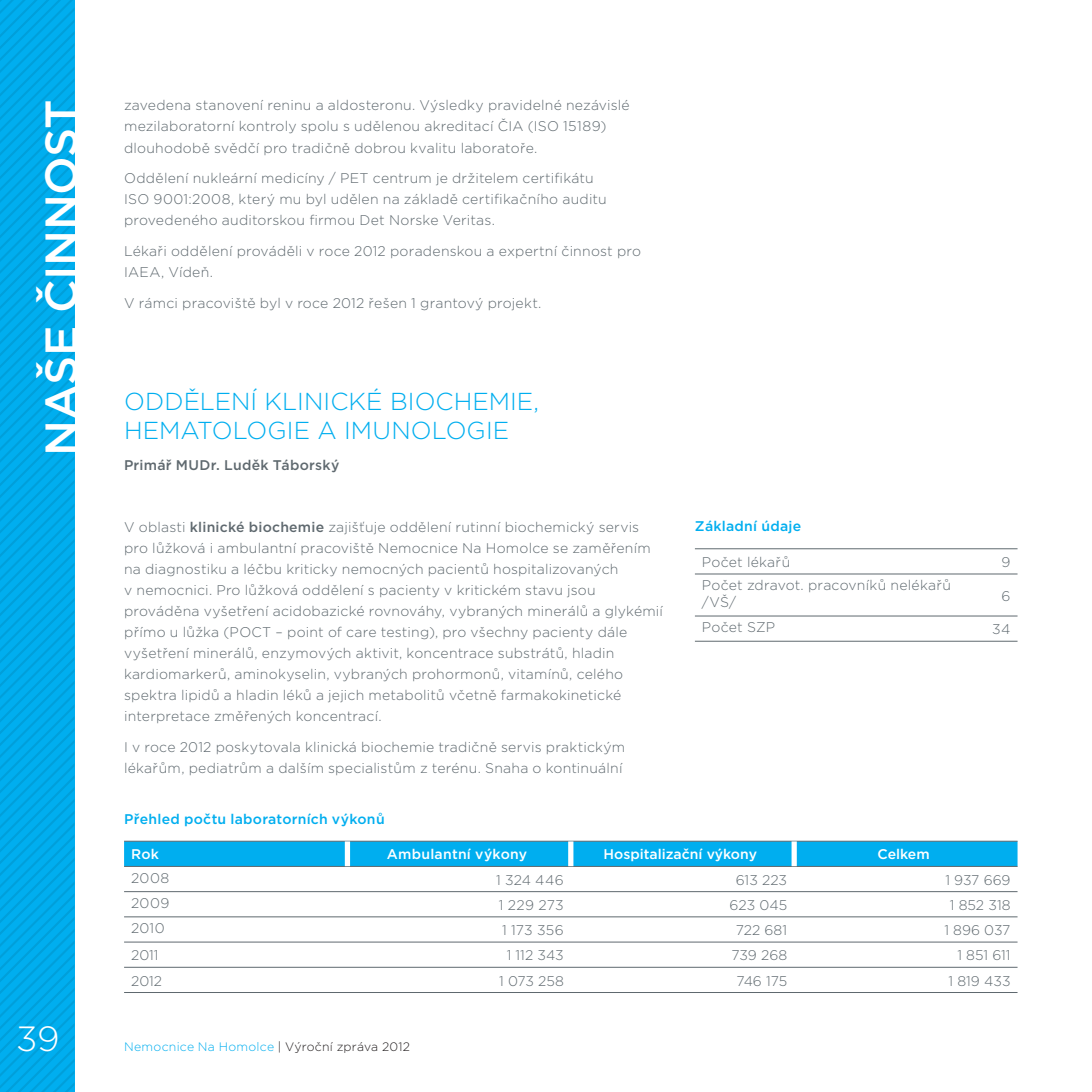
<style>
.page{position:relative;width:1092px;height:1092px;background:#fff}
.page>*{position:absolute;margin:0;border:0;box-sizing:border-box;transform-origin:0 0}
.t1{font:500 45.5px "Gotham";letter-spacing:-.01em;color:#fff}
.t2{font:300 35px "Gotham";color:#fff}
.t3{font:300 24.5px/29.4px "Gotham";letter-spacing:.005em;color:#00aeef}
.t4{font:300 14px/21px "Gotham";letter-spacing:.015em;color:#5f696f}
.t5{font:500 14px "Gotham";letter-spacing:.02em;color:#00aeef}
.t6{font:500 14px "Gotham";color:#fff}
.t7{font:500 14px "Gotham";letter-spacing:.02em;color:#5f696f}
.t8{font:500 14px "Gotham";letter-spacing:.02em;color:#fff}
.t9{font:300 12.25px "Gotham";letter-spacing:.02em;color:#00aeef}
.s1{font-weight:500}
.s2{color:#231f20}
</style>
<div class="page">
<svg style="left:0;top:0;width:74px;height:1091px;background:#00aae9"></svg>
<hr style="left:694px;top:573px;width:323px;height:1px;background:#5f696f">
<hr style="left:694px;top:615px;width:323px;height:1px;background:#5f696f">
<hr style="left:694px;top:641px;width:323px;height:1px;background:#5f696f">
<hr style="left:694px;top:548px;width:323px;height:1px;background:#5f696f">
<svg style="left:124px;top:841px;width:893px;height:25px;background:#04acea"></svg>
<hr style="left:124px;top:866px;width:893px;height:1px;background:#5f696f">
<hr style="left:124px;top:891px;width:893px;height:1px;background:#5f696f">
<hr style="left:124px;top:916px;width:893px;height:1px;background:#5f696f">
<hr style="left:124px;top:941px;width:893px;height:1px;background:#5f696f">
<hr style="left:124px;top:966px;width:893px;height:1px;background:#5f696f">
<hr style="left:124px;top:992px;width:893px;height:1px;background:#5f696f">
<hr style="left:124px;top:840px;width:893px;height:1px;background:#5f696f">
<div style="left:345px;top:841px;width:5px;height:25px;background:#fff"></div>
<div style="left:568px;top:841px;width:5px;height:25px;background:#fff"></div>
<div style="left:791px;top:841px;width:5px;height:25px;background:#fff"></div>
<h1 class="t1" style="left:44px;top:455px;width:358px;rotate:-90deg">NAŠE ČINNOST</h1>
<h2 class="t2" style="left:16px;top:1025px;width:45px">39</h2>
<p class="t4" style="left:124px;top:96px;width:507px">zavedena stanovení reninu a aldosteronu. Výsledky pravidelné nezávislé mezilaboratorní kontroly spolu s udělenou akreditací ČIA (ISO 15189) dlouhodobě svědčí pro tradičně dobrou kvalitu laboratoře.</p>
<p class="t4" style="left:124px;top:169px;width:484px">Oddělení nukleární medicíny / PET centrum je držitelem certifikátu<br>ISO 9001:2008, který mu byl udělen na základě certifikačního auditu provedeného auditorskou firmou Det Norske Veritas.</p>
<p class="t4" style="left:124px;top:242px;width:518px">Lékaři oddělení prováděli v roce 2012 poradenskou a expertní činnost pro<br>IAEA, Vídeň.</p>
<p class="t4" style="left:124px;top:294px;width:419px">V rámci pracoviště byl v roce 2012 řešen 1 grantový projekt.</p>
<h3 class="t3" style="left:124px;top:388px;width:416px">ODDĚLENÍ KLINICKÉ BIOCHEMIE,<br>HEMATOLOGIE A IMUNOLOGIE</h3>
<p class="t7" style="left:124px;top:459px;width:217px">Primář MUDr. Luděk Táborský</p>
<p class="t4" style="left:124px;top:517px;width:540px">V oblasti <span class="s1">klinické biochemie</span> zajišťuje oddělení rutinní biochemický servis pro lůžková i ambulantní pracoviště Nemocnice Na Homolce se zaměřením na diagnostiku a léčbu kriticky nemocných pacientů hospitalizovaných<br>v nemocnici. Pro lůžková oddělení s pacienty v kritickém stavu jsou prováděna vyšetření acidobazické rovnováhy, vybraných minerálů a glykémií přímo u lůžka (POCT – point of care testing), pro všechny pacienty dále vyšetření minerálů, enzymových aktivit, koncentrace substrátů, hladin kardiomarkerů, aminokyselin, vybraných prohormonů, vitamínů, celého spektra lipidů a hladin léků a jejich metabolitů včetně farmakokinetické interpretace změřených koncentrací.</p>
<p class="t4" style="left:124px;top:737px;width:502px">I v roce 2012 poskytovala klinická biochemie tradičně servis praktickým lékařům, pediatrům a dalším specialistům z terénu. Snaha o kontinuální</p>
<p class="t5" style="left:124px;top:813px;width:262px">Přehled počtu laboratorních výkonů</p>
<p class="t5" style="left:694px;top:521px;width:108px">Základní údaje</p>
<p class="t4" style="left:701px;top:552px;width:90px">Počet lékařů</p>
<p class="t4" style="left:1001px;top:552px;width:10px">9</p>
<p class="t4" style="left:701px;top:578px;width:251px;line-height:16.8px">Počet zdravot. pracovníků nelékařů /VŠ/</p>
<p class="t4" style="left:1001px;top:586px;width:10px">6</p>
<p class="t4" style="left:701px;top:618px;width:75px">Počet SZP</p>
<p class="t4" style="left:992px;top:619px;width:20px">34</p>
<p class="t6" style="left:131px;top:849px;width:29px">Rok</p>
<p class="t8" style="left:387px;top:849px;width:142px">Ambulantní výkony</p>
<p class="t6" style="left:603px;top:849px;width:155px">Hospitalizační výkony</p>
<p class="t6" style="left:877px;top:849px;width:54px">Celkem</p>
<p class="t4" style="left:131px;top:868px;width:40px">2008</p>
<p class="t4" style="left:496px;top:870px;width:69px">1 324 446</p>
<p class="t4" style="left:736px;top:870px;width:53px">613 223</p>
<p class="t4" style="left:945px;top:870px;width:67px">1 937 669</p>
<p class="t4" style="left:131px;top:893px;width:40px">2009</p>
<p class="t4" style="left:499px;top:895px;width:66px">1 229 273</p>
<p class="t4" style="left:729px;top:895px;width:59px">623 045</p>
<p class="t4" style="left:949px;top:895px;width:62px">1 852 318</p>
<p class="t4" style="left:131px;top:918px;width:35px">2010</p>
<p class="t4" style="left:502px;top:920px;width:63px">1 173 356</p>
<p class="t4" style="left:735px;top:920px;width:53px">722 681</p>
<p class="t4" style="left:944px;top:920px;width:68px">1 896 037</p>
<p class="t4" style="left:131px;top:945px;width:29px">2011</p>
<p class="t4" style="left:506px;top:945px;width:59px">1 112 343</p>
<p class="t4" style="left:731px;top:945px;width:57px">739 268</p>
<p class="t4" style="left:957px;top:945px;width:55px">1 851 611</p>
<p class="t4" style="left:131px;top:970px;width:33px">2012</p>
<p class="t4" style="left:499px;top:970px;width:66px">1 073 258</p>
<p class="t4" style="left:736px;top:970px;width:52px">746 175</p>
<p class="t4" style="left:948px;top:970px;width:63px">1 819 433</p>
<p class="t9" style="left:124px;top:1042px;width:287px">Nemocnice Na Homolce <span class="s2">| Výroční zpráva 2012</span></p>
</div>
